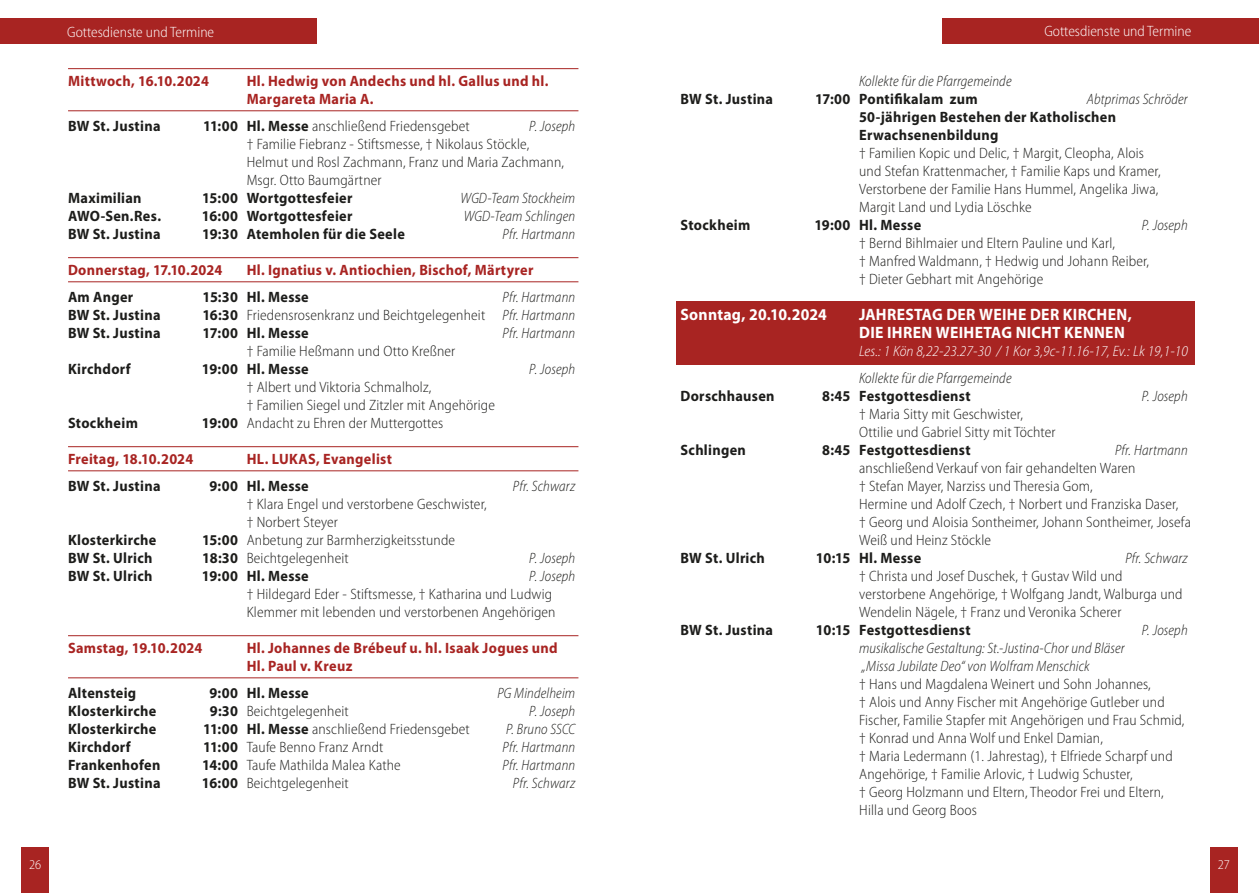
<style>
.page{position:relative;width:1259px;height:893px;background:#fff}
.page>*{position:absolute;margin:0;border:0;box-sizing:border-box;transform-origin:0 0}
.t1{font:700 16.5px/18px "Myriad Pro";letter-spacing:.02em;color:#fff;scale:.95 1}
.t2{font:300 semi-condensed 15px/18px "Myriad Pro";letter-spacing:.01em;color:#1d1d1b}
.t3{font:700 15px/18px "Myriad Pro";letter-spacing:.02em;color:#1d1d1b;scale:.95 1}
.t4{font:italic 300 semi-condensed 15px/18px "Myriad Pro";letter-spacing:.01em;color:#1d1d1b;scale:.95 1}
.t5{font:700 15px/18px "Myriad Pro";letter-spacing:.02em;color:#a82422;scale:.95 1}
.t6{font:italic 300 semi-condensed 15px "Myriad Pro";letter-spacing:.01em;color:#fff}
.t7{font:300 semi-condensed 15px "Myriad Pro";color:#fff}
.t8{font:300 semi-condensed 13.5px "Myriad Pro";color:#fff}
.s1{font-weight:700;font-stretch:normal}
.s2{font-style:italic}
</style>
<div class="page">
<div style="left:0;top:18px;width:317px;height:26px;background:#a82422"></div>
<div style="left:942px;top:18px;width:317px;height:26px;background:#a82422"></div>
<div style="left:21px;top:847px;width:28px;height:46px;background:#a82422"></div>
<div style="left:1209px;top:847px;width:28px;height:46px;background:#a82422"></div>
<hr style="left:68px;top:68px;width:510px;height:1px;background:#a82422">
<hr style="left:68px;top:110px;width:510px;height:1px;background:#a82422">
<hr style="left:68px;top:257px;width:510px;height:1px;background:#a82422">
<hr style="left:68px;top:281px;width:510px;height:1px;background:#a82422">
<hr style="left:68px;top:446px;width:510px;height:1px;background:#a82422">
<hr style="left:68px;top:470px;width:510px;height:1px;background:#a82422">
<hr style="left:68px;top:635px;width:510px;height:1px;background:#a82422">
<hr style="left:68px;top:677px;width:510px;height:1px;background:#a82422">
<div style="left:676px;top:301px;width:519px;height:63px;background:#a82422"></div>
<p class="t7" style="left:67px;top:24px;width:148px">Gottesdienste und Termine</p>
<p class="t7" style="left:1044px;top:23px;width:148px">Gottesdienste und Termine</p>
<p class="t5" style="left:68px;top:72px;width:150px">Mittwoch, 16.10.2024</p>
<p class="t5" style="left:247px;top:72px;width:319px">Hl. Hedwig von Andechs und hl. Gallus und hl.<br>Margareta Maria A.</p>
<p class="t3" style="left:68px;top:117px;width:99px">BW St. Justina</p>
<p class="t2" style="left:203px;top:117px;width:268px"><span class="s1">11:00 Hl. Messe</span> anschließend Friedensgebet</p>
<p class="t4" style="left:529px;top:117px;width:50px">P. Joseph</p>
<p class="t2" style="left:247px;top:135px;width:319px">† Familie Fiebranz - Stiftsmesse, † Nikolaus Stöckle,<br>Helmut und Rosl Zachmann, Franz und Maria Zachmann,<br>Msgr. Otto Baumgärtner</p>
<p class="t3" style="left:68px;top:189px;width:79px">Maximilian</p>
<p class="t3" style="left:202px;top:189px;width:160px">15:00 Wortgottesfeier</p>
<p class="t4" style="left:460px;top:189px;width:122px">WGD-Team Stockheim</p>
<p class="t3" style="left:68px;top:207px;width:99px">AWO-Sen.Res.</p>
<p class="t3" style="left:202px;top:207px;width:160px">16:00 Wortgottesfeier</p>
<p class="t4" style="left:464px;top:207px;width:119px">WGD-Team Schlingen</p>
<p class="t3" style="left:68px;top:225px;width:99px">BW St. Justina</p>
<p class="t3" style="left:202px;top:225px;width:215px">19:30 Atemholen für die Seele</p>
<p class="t4" style="left:502px;top:225px;width:78px">Pfr. Hartmann</p>
<p class="t5" style="left:68px;top:261px;width:164px">Donnerstag, 17.10.2024</p>
<p class="t5" style="left:247px;top:261px;width:303px">Hl. Ignatius v. Antiochien, Bischof, Märtyrer</p>
<p class="t3" style="left:68px;top:288px;width:70px">Am Anger</p>
<p class="t3" style="left:203px;top:288px;width:113px">15:30 Hl. Messe</p>
<p class="t4" style="left:502px;top:288px;width:78px">Pfr. Hartmann</p>
<p class="t3" style="left:68px;top:306px;width:99px">BW St. Justina</p>
<p class="t2" style="left:202px;top:306px;width:374px"><span class="s1">16:30</span> Friedensrosenkranz und Beichtgelegenheit <span class="s2">Pfr. Hartmann</span></p>
<p class="t3" style="left:68px;top:324px;width:99px">BW St. Justina</p>
<p class="t3" style="left:203px;top:324px;width:113px">17:00 Hl. Messe</p>
<p class="t4" style="left:502px;top:324px;width:78px">Pfr. Hartmann</p>
<p class="t2" style="left:247px;top:342px;width:210px">† Familie Heßmann und Otto Kreßner</p>
<p class="t3" style="left:68px;top:360px;width:67px">Kirchdorf</p>
<p class="t3" style="left:202px;top:360px;width:114px">19:00 Hl. Messe</p>
<p class="t4" style="left:529px;top:360px;width:50px">P. Joseph</p>
<p class="t2" style="left:247px;top:378px;width:250px">† Albert und Viktoria Schmalholz,<br>† Familien Siegel und Zitzler mit Angehörige</p>
<p class="t3" style="left:68px;top:414px;width:75px">Stockheim</p>
<p class="t2" style="left:202px;top:414px;width:243px"><span class="s1">19:00</span> Andacht zu Ehren der Muttergottes</p>
<p class="t5" style="left:68px;top:450px;width:133px">Freitag, 18.10.2024</p>
<p class="t5" style="left:247px;top:450px;width:154px">HL. LUKAS, Evangelist</p>
<p class="t3" style="left:68px;top:477px;width:99px">BW St. Justina</p>
<p class="t3" style="left:209px;top:477px;width:106px">9:00 Hl. Messe</p>
<p class="t4" style="left:513px;top:477px;width:67px">Pfr. Schwarz</p>
<p class="t2" style="left:247px;top:495px;width:242px">† Klara Engel und verstorbene Geschwister, † Norbert Steyer</p>
<p class="t3" style="left:68px;top:531px;width:95px">Klosterkirche</p>
<p class="t2" style="left:202px;top:531px;width:254px"><span class="s1">15:00</span> Anbetung zur Barmherzigkeitsstunde</p>
<p class="t3" style="left:68px;top:549px;width:90px">BW St. Ulrich</p>
<p class="t2" style="left:202px;top:549px;width:148px"><span class="s1">18:30</span> Beichtgelegenheit</p>
<p class="t4" style="left:529px;top:549px;width:50px">P. Joseph</p>
<p class="t3" style="left:68px;top:567px;width:90px">BW St. Ulrich</p>
<p class="t3" style="left:202px;top:567px;width:114px">19:00 Hl. Messe</p>
<p class="t4" style="left:529px;top:567px;width:50px">P. Joseph</p>
<p class="t2" style="left:247px;top:585px;width:310px">† Hildegard Eder - Stiftsmesse, † Katharina und Ludwig<br>Klemmer mit lebenden und verstorbenen Angehörigen</p>
<p class="t5" style="left:68px;top:639px;width:143px">Samstag, 19.10.2024</p>
<p class="t5" style="left:247px;top:639px;width:329px">Hl. Johannes de Brébeuf u. hl. Isaak Jogues und<br>Hl. Paul v. Kreuz</p>
<p class="t3" style="left:68px;top:684px;width:73px">Altensteig</p>
<p class="t3" style="left:209px;top:684px;width:106px">9:00 Hl. Messe</p>
<p class="t4" style="left:497px;top:684px;width:83px">PG Mindelheim</p>
<p class="t3" style="left:68px;top:702px;width:95px">Klosterkirche</p>
<p class="t2" style="left:210px;top:702px;width:140px"><span class="s1">9:30</span> Beichtgelegenheit</p>
<p class="t4" style="left:529px;top:702px;width:50px">P. Joseph</p>
<p class="t3" style="left:68px;top:720px;width:95px">Klosterkirche</p>
<p class="t2" style="left:203px;top:720px;width:268px"><span class="s1">11:00 Hl. Messe</span> anschließend Friedensgebet</p>
<p class="t4" style="left:506px;top:720px;width:74px">P. Bruno SSCC</p>
<p class="t3" style="left:68px;top:738px;width:67px">Kirchdorf</p>
<p class="t2" style="left:203px;top:738px;width:182px"><span class="s1">11:00</span> Taufe Benno Franz Arndt</p>
<p class="t4" style="left:502px;top:738px;width:78px">Pfr. Hartmann</p>
<p class="t3" style="left:68px;top:756px;width:99px">Frankenhofen</p>
<p class="t2" style="left:202px;top:756px;width:200px"><span class="s1">14:00</span> Taufe Mathilda Malea Kathe</p>
<p class="t4" style="left:502px;top:756px;width:78px">Pfr. Hartmann</p>
<p class="t3" style="left:68px;top:774px;width:99px">BW St. Justina</p>
<p class="t2" style="left:202px;top:774px;width:148px"><span class="s1">16:00</span> Beichtgelegenheit</p>
<p class="t4" style="left:513px;top:774px;width:67px">Pfr. Schwarz</p>
<p class="t4" style="left:859px;top:72px;width:162px">Kollekte für die Pfarrgemeinde</p>
<p class="t3" style="left:680px;top:90px;width:99px">BW St. Justina</p>
<p class="t3" style="left:815px;top:90px;width:173px">17:00 Pontifikalam zum</p>
<p class="t4" style="left:1087px;top:90px;width:108px">Abtprimas Schröder</p>
<p class="t3" style="left:859px;top:108px;width:272px">50-jährigen Bestehen der Katholischen<br>Erwachsenenbildung</p>
<p class="t2" style="left:859px;top:144px;width:303px">† Familien Kopic und Delic, † Margit, Cleopha, Alois und Stefan Krattenmacher, † Familie Kaps und Kramer, Verstorbene der Familie Hans Hummel, Angelika Jiwa, Margit Land und Lydia Löschke</p>
<p class="t3" style="left:680px;top:216px;width:75px">Stockheim</p>
<p class="t3" style="left:814px;top:216px;width:114px">19:00 Hl. Messe</p>
<p class="t4" style="left:1141px;top:216px;width:50px">P. Joseph</p>
<p class="t2" style="left:859px;top:234px;width:291px">† Bernd Bihlmaier und Eltern Pauline und Karl,<br>† Manfred Waldmann, † Hedwig und Johann Reiber, † Dieter Gebhart mit Angehörige</p>
<p class="t1" style="left:680px;top:306px;width:156px">Sonntag, 20.10.2024</p>
<p class="t1" style="left:859px;top:306px;width:288px">JAHRESTAG DER WEIHE DER KIRCHEN,<br>DIE IHREN WEIHETAG NICHT KENNEN</p>
<p class="t6" style="left:859px;top:343px;width:330px">Les.: 1 Kön 8,22-23.27-30 / 1 Kor 3,9c-11.16-17, Ev.: Lk 19,1-10</p>
<p class="t4" style="left:859px;top:369px;width:162px">Kollekte für die Pfarrgemeinde</p>
<p class="t3" style="left:680px;top:387px;width:101px">Dorschhausen</p>
<p class="t3" style="left:822px;top:387px;width:158px">8:45 Festgottesdienst</p>
<p class="t4" style="left:1141px;top:387px;width:50px">P. Joseph</p>
<p class="t2" style="left:859px;top:405px;width:198px">† Maria Sitty mit Geschwister,<br>Ottilie und Gabriel Sitty mit Töchter</p>
<p class="t3" style="left:680px;top:441px;width:70px">Schlingen</p>
<p class="t3" style="left:822px;top:441px;width:158px">8:45 Festgottesdienst</p>
<p class="t4" style="left:1115px;top:441px;width:78px">Pfr. Hartmann</p>
<p class="t2" style="left:859px;top:459px;width:333px">anschließend Verkauf von fair gehandelten Waren<br>† Stefan Mayer, Narziss und Theresia Gom,<br>Hermine und Adolf Czech, † Norbert und Franziska Daser,<br>† Georg und Aloisia Sontheimer, Johann Sontheimer, Josefa Weiß und Heinz Stöckle</p>
<p class="t3" style="left:680px;top:549px;width:90px">BW St. Ulrich</p>
<p class="t3" style="left:816px;top:549px;width:112px">10:15 Hl. Messe</p>
<p class="t4" style="left:1125px;top:549px;width:67px">Pfr. Schwarz</p>
<p class="t2" style="left:859px;top:567px;width:325px">† Christa und Josef Duschek, † Gustav Wild und verstorbene Angehörige, † Wolfgang Jandt, Walburga und<br>Wendelin Nägele, † Franz und Veronika Scherer</p>
<p class="t3" style="left:680px;top:621px;width:99px">BW St. Justina</p>
<p class="t3" style="left:816px;top:621px;width:164px">10:15 Festgottesdienst</p>
<p class="t4" style="left:1141px;top:621px;width:50px">P. Joseph</p>
<p class="t4" style="left:859px;top:639px;width:281px">musikalische Gestaltung: St.-Justina-Chor und Bläser „Missa Jubilate Deo“ von Wolfram Menschick</p>
<p class="t2" style="left:859px;top:675px;width:327px">† Hans und Magdalena Weinert und Sohn Johannes,<br>† Alois und Anny Fischer mit Angehörige Gutleber und Fischer, Familie Stapfer mit Angehörigen und Frau Schmid, † Konrad und Anna Wolf und Enkel Damian,<br>† Maria Ledermann (1. Jahrestag), † Elfriede Scharpf und Angehörige, † Familie Arlovic, † Ludwig Schuster,<br>† Georg Holzmann und Eltern, Theodor Frei und Eltern, Hilla und Georg Boos</p>
<p class="t8" style="left:29px;top:857px;width:14px">26</p>
<p class="t8" style="left:1217px;top:857px;width:14px">27</p>
</div>
